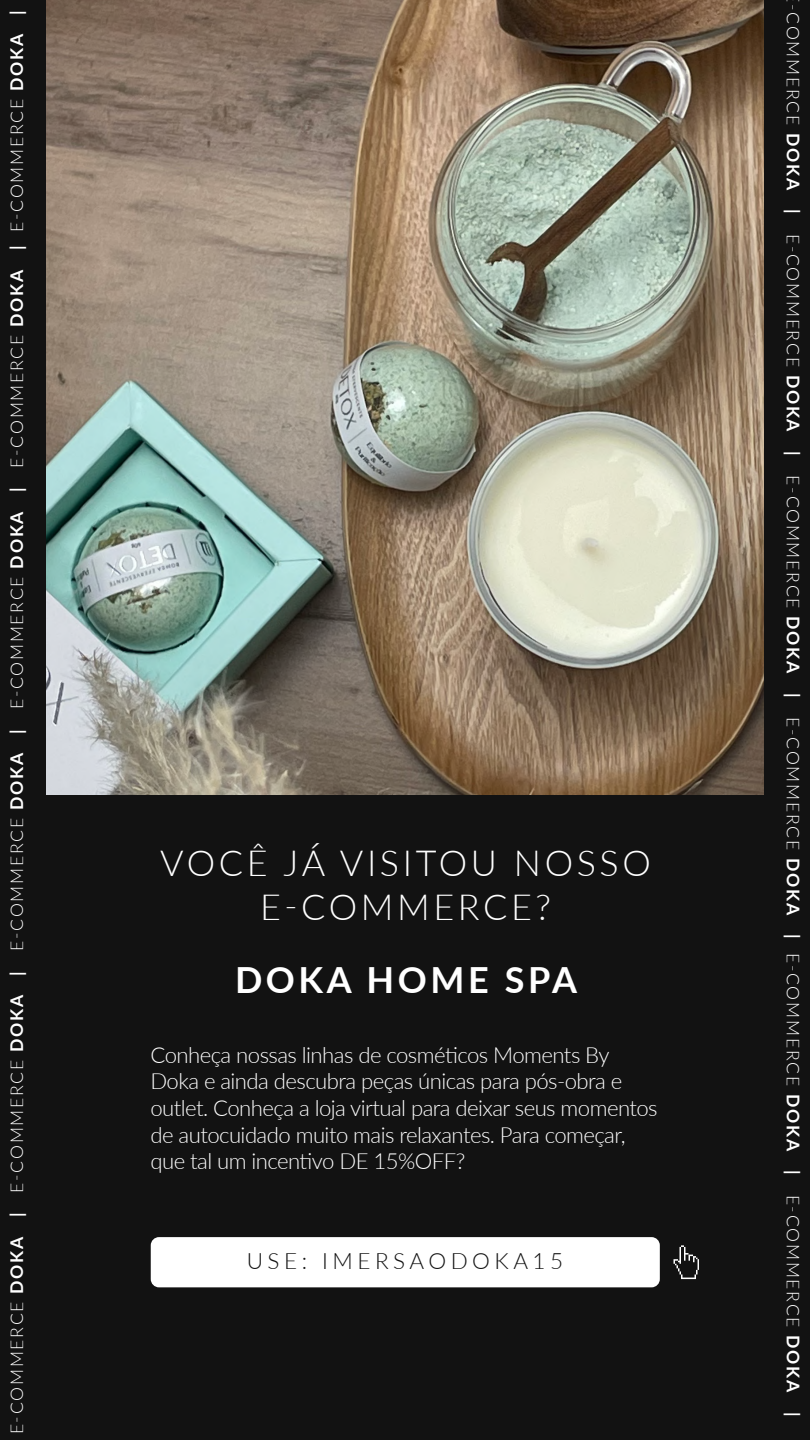
<style>
.page{position:relative;width:810px;height:1440px;background:#121212}
.page>*{position:absolute;margin:0;border:0;box-sizing:border-box;transform-origin:0 0}
.t1{font:300 36px/43.2px "Lato";letter-spacing:.1em;color:#fff;text-align:center}
.t2{font:700 36px "Lato";letter-spacing:.1em;color:#fff}
.t3{font:300 22.5px "Lato";letter-spacing:.2em;color:#121212}
.t4{font:300 22.12px/26.6px "Lato";letter-spacing:-.025em;color:#fff}
.t5{font:300 17.62px "Lato";letter-spacing:.1em;color:#fff}
.s1{font-weight:700}
</style>
<div class="page">
<div style="left:151px;top:1237px;width:509px;height:50px;background:#fff;border-radius:8px"></div>
<img style="left:46px;top:0;width:718px;height:794px">
<svg style="left:674px;top:1245px;width:25px;height:34px"></svg>
<p class="t5" style="left:5px;top:1434px;width:1426px;rotate:-90deg">E-COMMERCE <span class="s1">DOKA |</span> E-COMMERCE <span class="s1">DOKA |</span> E-COMMERCE <span class="s1">DOKA |</span> E-COMMERCE <span class="s1">DOKA |</span> E-COMMERCE <span class="s1">DOKA |</span> E-COMMERCE <span class="s1">DOKA |</span></p>
<p class="t5" style="left:805px;top:4px;width:1414px;rotate:90deg">-COMMERCE <span class="s1">DOKA |</span> E-COMMERCE <span class="s1">DOKA |</span> E-COMMERCE <span class="s1">DOKA |</span> E-COMMERCE <span class="s1">DOKA |</span> E-COMMERCE <span class="s1">DOKA |</span> E-COMMERCE <span class="s1">DOKA |</span></p>
<h1 class="t1" style="left:160px;top:841px;width:492px">VOCÊ JÁ VISITOU NOSSO<br>E-COMMERCE?</h1>
<h1 class="t2" style="left:235px;top:954px;width:344px">DOKA HOME SPA</h1>
<p class="t4" style="left:150px;top:1041px;width:509px">Conheça nossas linhas de cosméticos Moments By Doka e ainda descubra peças únicas para pós-obra e outlet. Conheça a loja virtual para deixar seus momentos de autocuidado muito mais relaxantes. Para começar, que tal um incentivo DE 15%OFF?</p>
<p class="t3" style="left:247px;top:1245px;width:318px">USE: IMERSAODOKA15</p>
</div>
